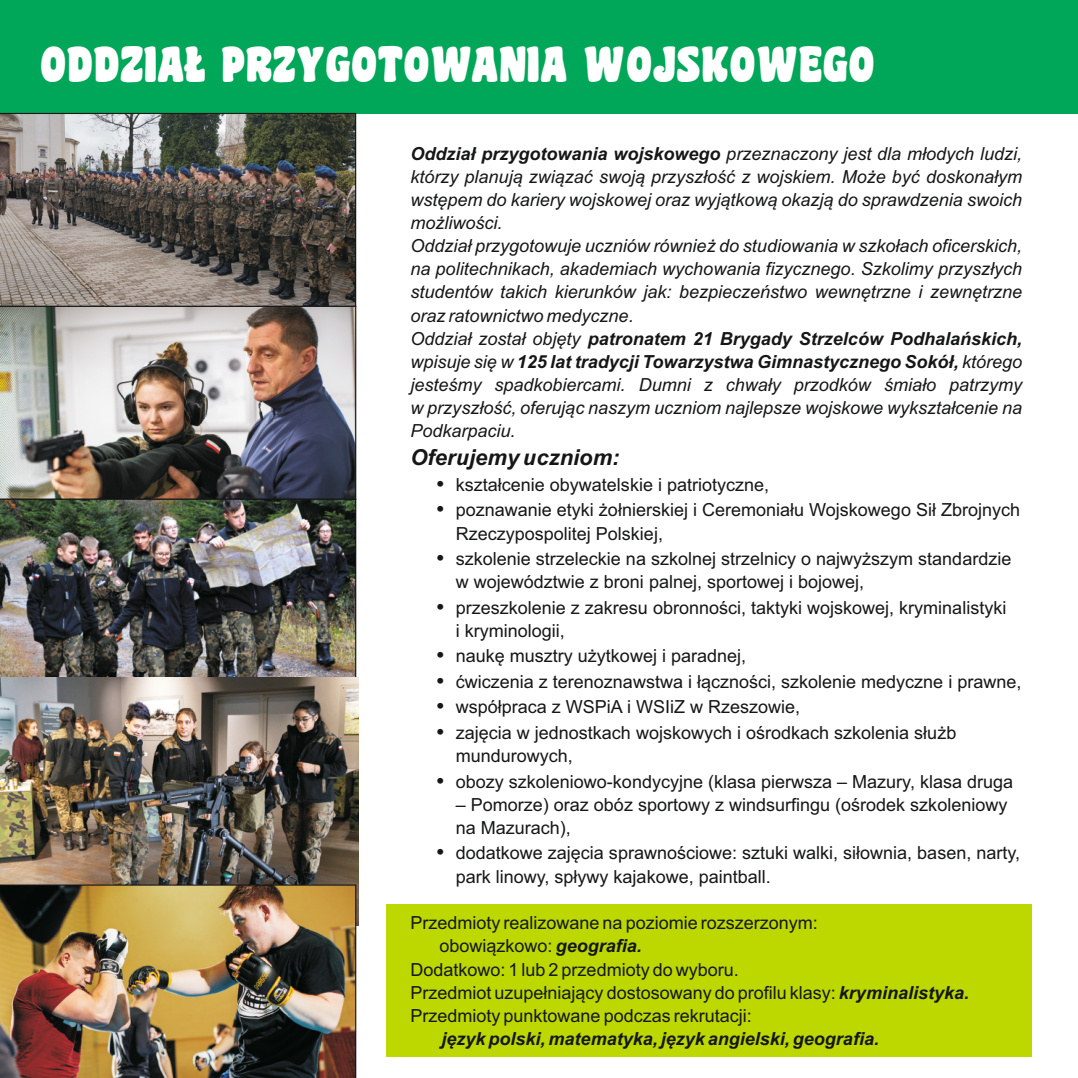
<style>
.page{position:relative;width:1078px;height:1078px;background:#fff}
.page>*{position:absolute;margin:0;border:0;box-sizing:border-box;transform-origin:0 0}
.t1{font:48.4px "EFN Blackout";color:#fff}
.t2{font:italic 700 22px "Arial";color:#151616}
.t3{font:18px/24.8px "Arial";color:#151616}
.t4{font:italic 18px/23.2px "Arial";color:#151616}
.t5{font:italic 700 18px "Arial";color:#151616}
.s1{font-weight:700}
.s2{font-weight:700;font-style:italic}
</style>
<div class="page">
<div style="left:0;top:0;width:1077px;height:113px;background:#00a759"></div>
<svg style="left:0;top:113px;width:356px;height:193px;background:#6e6963"></svg>
<img style="left:0;top:306px;width:356px;height:192px">
<img style="left:0;top:498px;width:356px;height:179px">
<img style="left:0;top:677px;width:358px;height:248px">
<img style="left:0;top:884px;width:356px;height:193px">
<div style="left:386px;top:904px;width:645px;height:152px;background:#bcd800"></div>
<h1 class="t1" style="left:40px;top:36px;width:835px">ODDZIAŁ PRZYGOTOWANIA WOJSKOWEGO</h1>
<p class="t4" style="left:410px;top:143px;width:613px"><span class="s1">Oddział przygotowania wojskowego</span> przeznaczony jest dla młodych ludzi, którzy planują związać swoją przyszłość z wojskiem. Może być doskonałym wstępem do kariery wojskowej oraz wyjątkową okazją do sprawdzenia swoich możliwości.<br>Oddział przygotowuje uczniów również do studiowania w szkołach oficerskich, na politechnikach, akademiach wychowania fizycznego. Szkolimy przyszłych studentów takich kierunków jak: bezpieczeństwo wewnętrzne i zewnętrzne oraz ratownictwo medyczne.<br>Oddział został objęty <span class="s1">patronatem 21 Brygady Strzelców Podhalańskich, </span>wpisuje się w <span class="s1">125 lat tradycji Towarzystwa Gimnastycznego Sokół,</span> którego jesteśmy spadkobiercami. Dumni z chwały przodków śmiało patrzymy w przyszłość, oferując naszym uczniom najlepsze wojskowe wykształcenie na Podkarpaciu.</p>
<p class="t2" style="left:410px;top:448px;width:211px">Oferujemy uczniom:</p>
<p class="t3" style="left:455px;top:473px;width:565px;line-height:25.6px">kształcenie obywatelskie i patriotyczne,<br>poznawanie etyki żołnierskiej i Ceremoniału Wojskowego Sił Zbrojnych</p>
<p class="t3" style="left:455px;top:522px;width:567px">Rzeczypospolitej Polskiej,<br>szkolenie strzeleckie na szkolnej strzelnicy o najwyższym standardzie w województwie z broni palnej, sportowej i bojowej,<br>przeszkolenie z zakresu obronności, taktyki wojskowej, kryminalistyki<br>i kryminologii,<br>naukę musztry użytkowej i paradnej,<br>ćwiczenia z terenoznawstwa i łączności, szkolenie medyczne i prawne, współpraca z WSPiA i WSIiZ w Rzeszowie,<br>zajęcia w jednostkach wojskowych i ośrodkach szkolenia służb</p>
<p class="t3" style="left:455px;top:745px;width:558px">mundurowych,<br>obozy szkoleniowo-kondycyjne (klasa pierwsza – Mazury, klasa druga</p>
<p class="t3" style="left:455px;top:794px;width:553px;line-height:23.2px">– Pomorze) oraz obóz sportowy z windsurfingu (ośrodek szkoleniowy na Mazurach),</p>
<p class="t3" style="left:455px;top:842px;width:565px;line-height:23.6px">dodatkowe zajęcia sprawnościowe: sztuki walki, siłownia, basen, narty, park linowy, spływy kajakowe, paintball.</p>
<p class="t3" style="left:410px;top:912px;width:409px">Przedmioty realizowane na poziomie rozszerzonym:</p>
<p class="t3" style="left:439px;top:935px;width:204px">obowiązkowo: <span class="s2">geografia.</span></p>
<p class="t3" style="left:410px;top:958px;width:330px">Dodatkowo: 1 lub 2 przedmioty do wyboru.</p>
<p class="t3" style="left:410px;top:981px;width:560px">Przedmiot uzupełniający dostosowany do profilu klasy: <span class="s2">kryminalistyka.</span></p>
<p class="t3" style="left:410px;top:1004px;width:343px">Przedmioty punktowane podczas rekrutacji:</p>
<p class="t5" style="left:441px;top:1031px;width:439px">język polski, matematyka, język angielski, geografia.</p>
</div>
